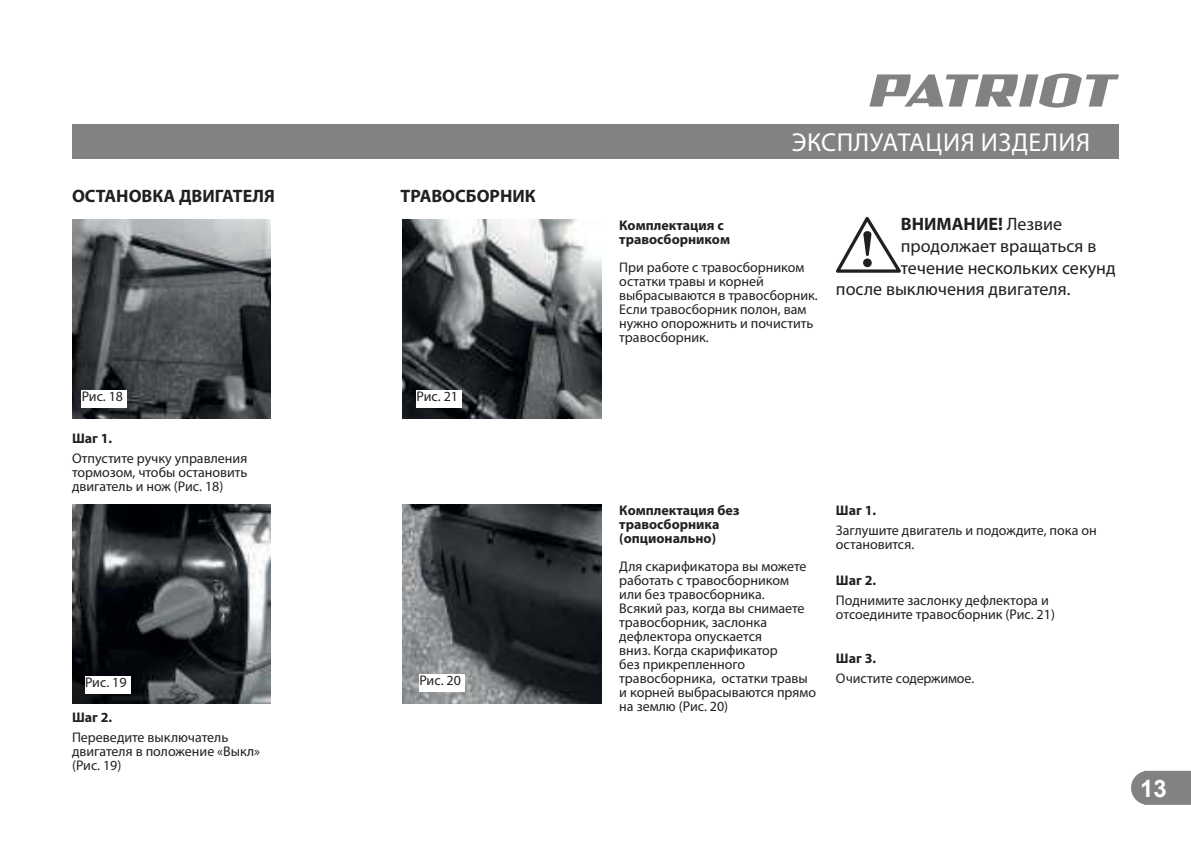
<style>
.page{position:relative;width:1191px;height:842px;background:#fff}
.page>*{position:absolute;margin:0;border:0;box-sizing:border-box;transform-origin:0 0}
.t1{font:26px "Myriad Pro";letter-spacing:.02em;color:#fff}
.t2{font:700 24px "Arial";color:#fff}
.t3{font:18px "Myriad Pro";color:#221f1f}
.t4{font:700 18px "Myriad Pro";color:#221f1f}
.t5{font:14px/14px "Myriad Pro";color:#221f1f}
.t6{font:700 14px/14px "Myriad Pro";color:#221f1f}
.s1{font-weight:400}
</style>
<div class="page">
<svg style="left:1131px;top:771px;width:60px;height:34px"></svg>
<svg style="left:869px;top:73px;width:250px;height:35px"></svg>
<div style="left:72px;top:124px;width:1047px;height:34px;background:#808284"></div>
<svg style="left:836px;top:217px;width:65px;height:56px"></svg>
<img style="left:72px;top:220px;width:198px;height:198px">
<img style="left:72px;top:505px;width:198px;height:198px">
<img style="left:403px;top:505px;width:198px;height:198px">
<img style="left:403px;top:220px;width:198px;height:198px">
<div style="left:82px;top:390px;width:45px;height:17px;background:#fff"></div>
<div style="left:85px;top:676px;width:46px;height:17px;background:#fff"></div>
<div style="left:419px;top:674px;width:46px;height:17px;background:#fff"></div>
<div style="left:416px;top:390px;width:46px;height:17px;background:#fff"></div>
<p class="t4" style="left:72px;top:187px;width:204px">ОСТАНОВКА ДВИГАТЕЛЯ</p>
<p class="t4" style="left:400px;top:187px;width:137px">ТРАВОСБОРНИК</p>
<p class="t5" style="left:82px;top:390px;width:43px">Рис. 18</p>
<p class="t6" style="left:72px;top:432px;width:42px">Шаг 1.</p>
<p class="t5" style="left:72px;top:451px;width:177px;text-align:justify">Отпустите ручку управления тормозом, чтобы остановить двигатель и нож (Рис. 18)</p>
<p class="t5" style="left:416px;top:389px;width:43px">Рис. 21</p>
<p class="t5" style="left:85px;top:675px;width:43px">Рис. 19</p>
<p class="t5" style="left:419px;top:674px;width:43px">Рис. 20</p>
<p class="t6" style="left:72px;top:711px;width:42px">Шаг 2.</p>
<p class="t5" style="left:72px;top:731px;width:190px">Переведите выключатель двигателя в положение «Выкл» (Рис. 19)</p>
<h1 class="t1" style="left:791px;top:130px;width:300px">ЭКСПЛУАТАЦИЯ ИЗДЕЛИЯ</h1>
<p class="t6" style="left:619px;top:219px;width:112px">Комплектация с травосборником</p>
<p class="t5" style="left:619px;top:261px;width:200px">При работе с травосборником остатки травы и корней выбрасываются в травосборник.<br>Если травосборник полон, вам нужно опорожнить и почистить травосборник.</p>
<p class="t4" style="left:901px;top:215px;width:163px">ВНИМАНИЕ! <span class="s1">Лезвие</span></p>
<p class="t3" style="left:901px;top:237px;width:197px">продолжает вращаться в</p>
<p class="t3" style="left:901px;top:259px;width:216px">течение нескольких секунд</p>
<p class="t3" style="left:836px;top:280px;width:236px">после выключения двигателя.</p>
<p class="t6" style="left:619px;top:504px;width:122px">Комплектация без травосборника (опционально)</p>
<p class="t5" style="left:619px;top:560px;width:198px">Для скарификатора вы можете работать с травосборником<br>или без травосборника.<br>Всякий раз, когда вы снимаете травосборник, заслонка дефлектора опускается<br>вниз. Когда скарификатор<br>без прикрепленного травосборника, остатки травы и корней выбрасываются прямо на землю (Рис. 20)</p>
<p class="t6" style="left:836px;top:504px;width:42px">Шаг 1.</p>
<p class="t5" style="left:836px;top:524px;width:262px">Заглушите двигатель и подождите, пока он остановится.</p>
<p class="t6" style="left:836px;top:574px;width:42px">Шаг 2.</p>
<p class="t5" style="left:836px;top:594px;width:220px">Поднимите заслонку дефлектора и отсоедините травосборник (Рис. 21)</p>
<p class="t6" style="left:836px;top:652px;width:42px">Шаг 3.</p>
<p class="t5" style="left:836px;top:672px;width:140px">Очистите содержимое.</p>
<h2 class="t2" style="left:1140px;top:774px;width:28px">13</h2>
</div>
